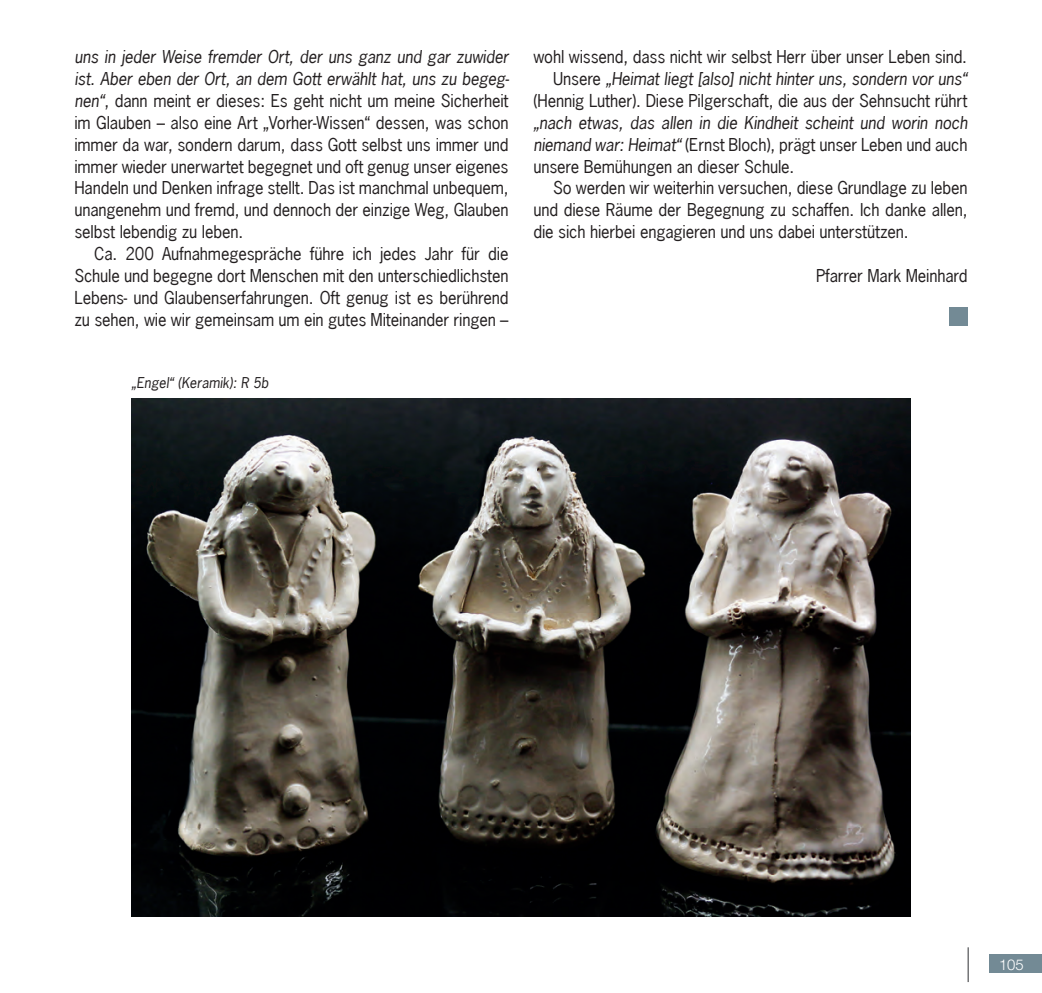
<style>
.page{position:relative;width:1042px;height:993px;background:#fff}
.page>*{position:absolute;margin:0;border:0;box-sizing:border-box;transform-origin:0 0}
.Grundtext_bei_Artike{font:16.62px/21.9px "News Gothic LT";letter-spacing:-.01em;color:#231f20;text-align:justify}
.t1{font:300 14.88px "Helvetica Neue LT Std";color:#fff}
.Bildunterschrift{font:italic 14px "News Gothic LT";color:#231f20}
.s1{font-style:italic}
</style>
<div class="page">
<div style="left:989px;top:954px;width:53px;height:18px;background:#738a95"></div>
<hr style="left:967px;top:946px;width:2px;height:35px;background:#57585a">
<div style="left:949px;top:307px;width:18px;height:18px;background:#738a95"></div>
<img style="left:131px;top:398px;width:779px;height:518px">
<p class="Grundtext_bei_Artike" style="left:74px;top:46px;width:436px"><span class="s1">uns in jeder Weise fremder Ort, der uns ganz und gar zuwider ist. Aber eben der Ort, an dem Gott erwählt hat, uns zu begeg&shy;nen“</span>, dann meint er dieses: Es geht nicht um meine Sicherheit im Glauben – also eine Art „Vorher-Wissen“ dessen, was schon immer da war, sondern darum, dass Gott selbst uns immer und immer wieder unerwartet begegnet und oft genug unser eigenes Handeln und Denken infrage stellt. Das ist manchmal unbequem, unangenehm und fremd, und dennoch der einzige Weg, Glauben selbst lebendig zu leben.</p>
<p class="Grundtext_bei_Artike" style="left:74px;top:243px;width:436px;text-indent:20px">Ca. 200 Aufnahmegespräche führe ich jedes Jahr für die Schule und begegne dort Menschen mit den unterschiedlichsten Lebens- und Glaubenserfahrungen. Oft genug ist es berührend zu sehen, wie wir gemeinsam um ein gutes Miteinander ringen –</p>
<p class="Bildunterschrift" style="left:131px;top:373px;width:138px">„Engel“ (Keramik): R 5b</p>
<p class="Grundtext_bei_Artike" style="left:533px;top:46px;width:432px">wohl wissend, dass nicht wir selbst Herr über unser Leben sind.</p>
<p class="Grundtext_bei_Artike" style="left:533px;top:68px;width:436px;text-indent:20px">Unsere <span class="s1">„Heimat liegt [also] nicht hinter uns, sondern vor uns“ </span>(Hennig Luther). Diese Pilgerschaft, die aus der Sehnsucht rührt <span class="s1">„nach etwas, das allen in die Kindheit scheint und worin noch niemand war: Heimat“</span> (Ernst Bloch), prägt unser Leben und auch unsere Bemühungen an dieser Schule.</p>
<p class="Grundtext_bei_Artike" style="left:533px;top:177px;width:436px;text-indent:20px">So werden wir weiterhin versuchen, diese Grundlage zu leben und diese Räume der Begegnung zu schaffen. Ich danke allen, die sich hierbei engagieren und uns dabei unterstützen.</p>
<p class="Grundtext_bei_Artike" style="left:816px;top:264px;width:153px">Pfarrer Mark Meinhard</p>
<p class="t1" style="left:999px;top:954px;width:26px">105</p>
</div>
